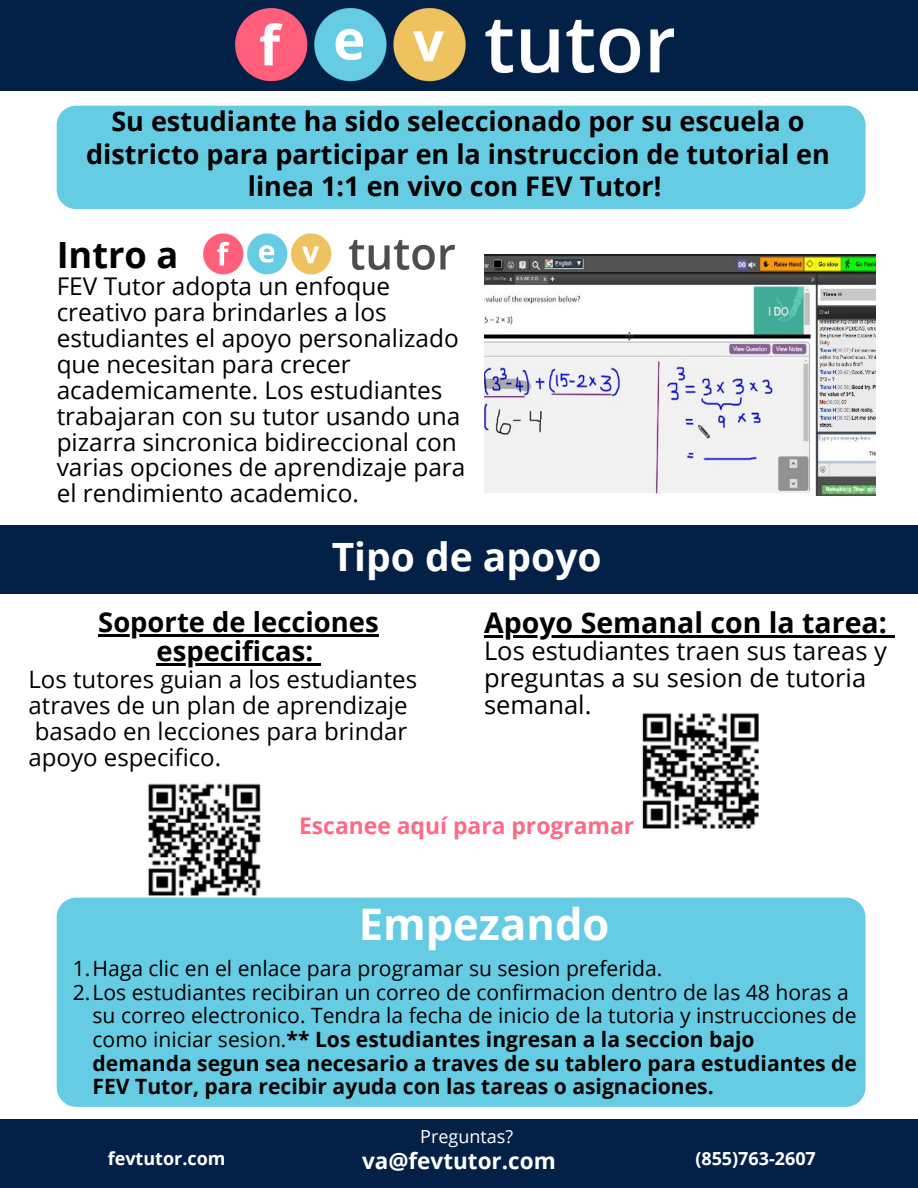
<style>
.page{position:relative;width:918px;height:1188px;background:#032147}
.page>*{position:absolute;margin:0;border:0;box-sizing:border-box;transform-origin:0 0}
.t1{font:700 43.5px "Open Sans";color:#fff}
.t2{font:700 39px "Open Sans";color:#fff}
.t3{font:700 36.15px "Open Sans";color:#000}
.t4{font:700 28.5px "Open Sans";color:#000}
.t5{font:700 27.45px/29.2px "Open Sans";color:#000;text-align:center}
.t6{font:700 27px/32.7px "Open Sans";color:#000;text-align:center}
.t7{font:25.5px/27px "Open Sans";color:#000}
.t8{font:24.45px/25.8px "Open Sans";color:#000}
.t9{font:24px/25.8px "Open Sans";color:#000}
.t10{font:700 22.8px "Open Sans";color:#ff6985}
.t11{font:700 22.5px "Open Sans";color:#fff}
.t12{font:21.15px/23.7px "Open Sans";color:#000}
.t13{font:700 18px "Open Sans";color:#fff}
.t14{font:18px "Open Sans";color:#fff}
.s1{font-weight:700}
</style>
<div class="page">
<div style="left:0;top:92px;width:918px;height:1027px;background:#fff"></div>
<img style="left:235px;top:8px;width:439px;height:74px">
<img style="left:484px;top:254px;width:392px;height:242px">
<div style="left:57px;top:106px;width:809px;height:103px;background:#65cce4;border-radius:20px"></div>
<div style="left:0;top:526px;width:918px;height:68px;background:#032147"></div>
<div style="left:57px;top:898px;width:809px;height:209px;background:#65cce4;border-radius:20px"></div>
<img style="left:203px;top:233px;width:252px;height:42px">
<img style="left:148px;top:783px;width:113px;height:112px">
<img style="left:642px;top:713px;width:116px;height:116px">
<hr style="left:98px;top:634px;width:281px;height:2px;background:#000">
<hr style="left:157px;top:663px;width:156px;height:2px;background:#000">
<svg style="left:313px;top:663px;width:7px;height:2px"></svg>
<hr style="left:484px;top:635px;width:403px;height:2px;background:#000">
<svg style="left:887px;top:635px;width:7px;height:2px"></svg>
<p class="t6" style="left:86px;top:104px;width:745px">Su estudiante ha sido seleccionado por su escuela o districto para participar en la instruccion de tutorial en linea 1:1 en vivo con FEV Tutor!</p>
<p class="t3" style="left:57px;top:229px;width:123px">Intro a</p>
<p class="t8" style="left:57px;top:273px;width:410px">FEV Tutor adopta un enfoque creativo para brindarles a los estudiantes el apoyo personalizado que necesitan para crecer academicamente. Los estudiantes trabajaran con su tutor usando una pizarra sincronica bidireccional con varias opciones de aprendizaje para el rendimiento academico.</p>
<p class="t2" style="left:332px;top:529px;width:271px">Tipo de apoyo</p>
<p class="t5" style="left:98px;top:606px;width:282px">Soporte de lecciones especificas:</p>
<p class="t9" style="left:28px;top:666px;width:390px">Los tutores guian a los estudiantes atraves de un plan de aprendizaje basado en lecciones para brindar apoyo especifico.</p>
<p class="t4" style="left:484px;top:602px;width:404px">Apoyo Semanal con la tarea:</p>
<p class="t7" style="left:484px;top:636px;width:404px">Los estudiantes traen sus tareas y preguntas a su sesion de tutoria semanal.</p>
<p class="t10" style="left:299px;top:809px;width:337px">Escanee aquí para programar</p>
<p class="t1" style="left:359px;top:893px;width:252px">Empezando</p>
<p class="t12" style="left:73px;top:956px;width:591px">1.Haga clic en el enlace para programar su sesion preferida.</p>
<p class="t12" style="left:93px;top:980px;width:766px;text-indent:-20px">2.Los estudiantes recibiran un correo de confirmacion dentro de las 48 horas a su correo electronico. Tendra la fecha de inicio de la tutoria y instrucciones de como iniciar sesion.<span class="s1">** Los estudiantes ingresan a la seccion bajo demanda segun sea necesario a traves de su tablero para estudiantes de FEV Tutor, para recibir ayuda con las tareas o asignaciones.</span></p>
<p class="t14" style="left:420px;top:1124px;width:94px">Preguntas?</p>
<p class="t13" style="left:108px;top:1145px;width:119px">fevtutor.com</p>
<p class="t11" style="left:362px;top:1145px;width:195px">va@fevtutor.com</p>
<p class="t13" style="left:695px;top:1145px;width:122px">(855)763-2607</p>
</div>
